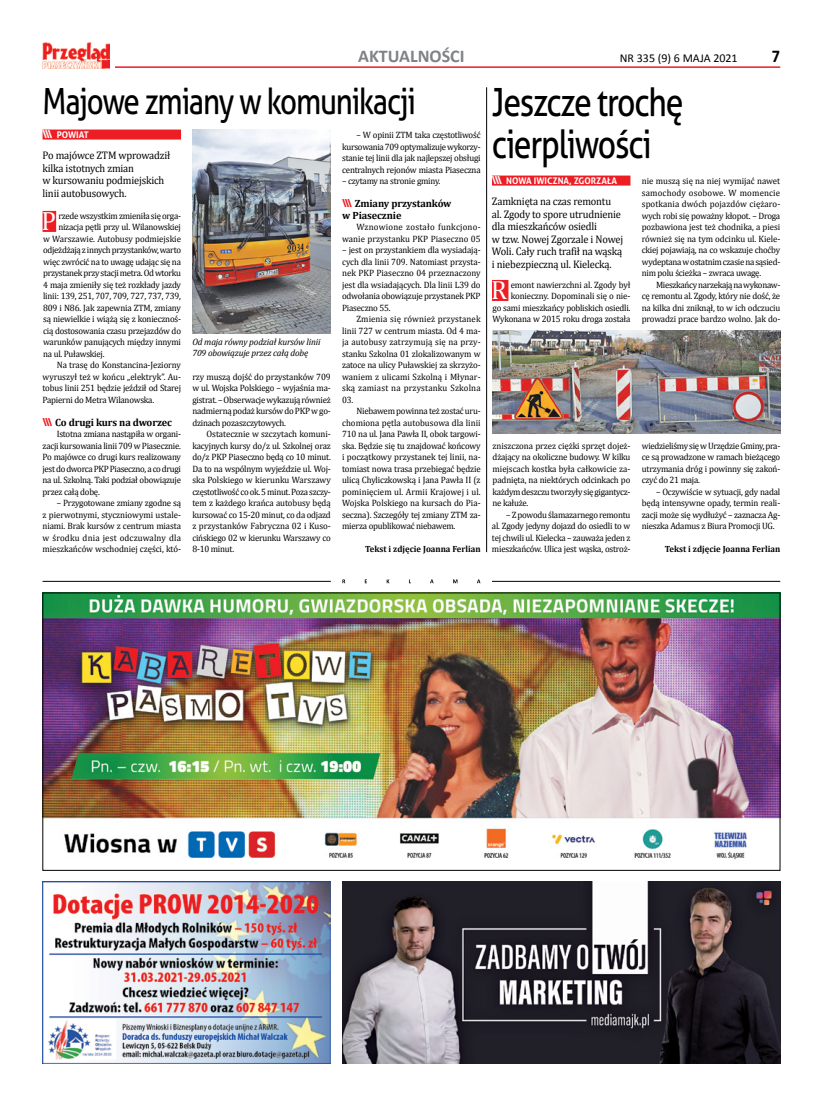
<style>
.page{position:relative;width:820px;height:1106px;background:#fff}
.page>*{position:absolute;margin:0;border:0;box-sizing:border-box;transform-origin:0 0}
.t1{font:39px/42px "Aller";letter-spacing:-.04em;color:#000;scale:.82 1}
.t2{font:36px "Aller";letter-spacing:-.04em;color:#000;scale:.82 1}
.t3{font:26.5px "Cambria";color:#fff;scale:.96 1}
.t4{font:700 18px "Calibri";color:#808285}
.t5{font:700 18px "Calibri";color:#000;scale:.9 1}
.t6{font:12px "Calibri";color:#000}
.t7{font:11px/12.5px "Cambria";letter-spacing:-.015em;color:#000;scale:.95 1}
.t8{font:700 10.5px/11.5px "Cambria";letter-spacing:-.01em;color:#000}
.t9{font:9.2px/11.5px "Cambria";letter-spacing:-.025em;color:#000;text-align:justify;scale:.96 1}
.t10{font:9.2px "Cambria";letter-spacing:-.005em;color:#000;scale:.96 1}
.t11{font:9.2px/11.5px "Cambria";letter-spacing:.005em;color:#000;text-align:right;scale:.96 1}
.t12{font:italic 9.2px/11px "Cambria";letter-spacing:-.015em;color:#000}
.t13{font:700 9.2px "Aller";color:#fff;scale:.96 1}
.t14{font:700 9px "Cambria";color:#000;scale:.96 1}
.s1{font-size:11px}
.s2{font-family:"Aller";font-size:11px;color:#ed1d24}
</style>
<div class="page">
<hr style="left:43px;top:66px;width:737px;height:2px;background:#ed1d24">
<div style="left:43px;top:42px;width:71px;height:26px;background:#fff"></div>
<img style="left:43px;top:42px;width:67px;height:26px">
<img style="left:342px;top:882px;width:438px;height:181px">
<img style="left:43px;top:882px;width:288px;height:181px">
<img style="left:45px;top:594px;width:733px;height:266px">
<div style="left:43px;top:129px;width:138px;height:10px;background:#ed1d24"></div>
<div style="left:43px;top:211px;width:13px;height:21px;background:#ed1d24"></div>
<svg style="left:342px;top:579px;width:138px;height:4px"></svg>
<hr style="left:43px;top:581px;width:288px;height:1px;background:#000">
<hr style="left:492px;top:581px;width:288px;height:1px;background:#000">
<div style="left:492px;top:175px;width:138px;height:10px;background:#ed1d24"></div>
<div style="left:492px;top:280px;width:16px;height:21px;background:#ed1d24"></div>
<img style="left:492px;top:330px;width:288px;height:104px">
<img style="left:192px;top:130px;width:139px;height:204px">
<hr style="left:486px;top:87px;width:1px;height:465px;background:#000">
<h3 class="t4" style="left:358px;top:45px;width:108px">AKTUALNOŚCI</h3>
<h3 class="t6" style="left:619px;top:51px;width:119px">NR 335 (9) 6 MAJA 2021</h3>
<h3 class="t5" style="left:771px;top:45px;width:11px">7</h3>
<h2 class="t2" style="left:43px;top:79px;width:456px">Majowe zmiany w komunikacji</h2>
<p class="t13" style="left:43px;top:129px;width:50px"><span class="s1">\\\</span> POWIAT</p>
<p class="t7" style="left:43px;top:149px;width:136px">Po majówce ZTM wprowadził kilka istotnych zmian<br>w kursowaniu podmiejskich linii autobusowych.</p>
<h3 class="t3" style="left:42px;top:205px;width:17px">P</h3>
<p class="t9" style="left:58px;top:210px;width:129px">rzede wszystkim zmieniła się orga-</p>
<p class="t9" style="left:58px;top:221px;width:129px">nizacja pętli przy ul. Wilanowskiej</p>
<p class="t10" style="left:43px;top:233px;width:145px">w Warszawie. Autobusy podmiejskie</p>
<p class="t9" style="left:43px;top:244px;width:145px">odjeżdżają z innych przystanków, warto</p>
<p class="t9" style="left:43px;top:256px;width:145px">więc zwrócić na to uwagę udając się na</p>
<p class="t9" style="left:43px;top:267px;width:145px">przystanek przy stacji metra. Od wtorku</p>
<p class="t9" style="left:43px;top:279px;width:145px">4 maja zmieniły się też rozkłady jazdy</p>
<p class="t9" style="left:43px;top:290px;width:145px">linii: 139, 251, 707, 709, 727, 737, 739,</p>
<p class="t9" style="left:43px;top:302px;width:145px">809 i N86. Jak zapewnia ZTM, zmiany</p>
<p class="t9" style="left:43px;top:313px;width:145px">są niewielkie i wiążą się z koniecznoś-</p>
<p class="t9" style="left:43px;top:325px;width:145px">cią dostosowania czasu przejazdów do</p>
<p class="t9" style="left:43px;top:336px;width:145px">warunków panujących między innymi</p>
<p class="t9" style="left:43px;top:348px;width:65px">na ul. Puławskiej.</p>
<p class="t9" style="left:57px;top:359px;width:131px">Na trasę do Konstancina-Jeziorny</p>
<p class="t10" style="left:43px;top:371px;width:146px">wyruszył też w końcu „elektryk”. Au-</p>
<p class="t9" style="left:43px;top:382px;width:146px">tobus linii 251 będzie jeździł od Starej</p>
<p class="t9" style="left:43px;top:394px;width:118px">Papierni do Metra Wilanowska.</p>
<p class="t8" style="left:43px;top:416px;width:131px"><span class="s2">\\\</span> Co drugi kurs na dworzec</p>
<p class="t9" style="left:43px;top:428px;width:146px;text-indent:14px">Istotna zmiana nastąpiła w organi&shy;zacji kursowania linii 709 w Piasecznie.<br>Po majówce co drugi kurs realizowany jest do dworca PKP Piaseczno, a co drugi na ul. Szkolną. Taki podział obowiązuje przez całą dobę.</p>
<p class="t9" style="left:43px;top:497px;width:146px;text-indent:14px">– Przygotowane zmiany zgodne są z pierwotnymi, styczniowymi ustale&shy;niami. Brak kursów z centrum miasta w środku dnia jest odczuwalny dla mieszkańców wschodniej części, któ-</p>
<p class="t12" style="left:192px;top:336px;width:130px">Od maja równy podział kursów linii<br>709 obowiązuje przez całą dobę</p>
<p class="t9" style="left:192px;top:371px;width:146px">rzy muszą dojść do przystanków 709 w ul. Wojska Polskiego – wyjaśnia ma&shy;gistrat. – Obserwacje wykazują również nadmierną podaż kursów do PKP w go&shy;dzinach pozaszczytowych.</p>
<p class="t9" style="left:192px;top:428px;width:146px;text-indent:14px">Ostatecznie w szczytach komuni&shy;kacyjnych kursy do/z ul. Szkolnej oraz do/z PKP Piaseczno będą co 10 minut.<br>Da to na wspólnym wyjeździe ul. Woj&shy;ska Polskiego w kierunku Warszawy częstotliwość co ok. 5 minut. Poza szczy&shy;tem z każdego krańca autobusy będą kursować co 15-20 minut, co da odjazd z przystanków Fabryczna 02 i Kuso&shy;cińskiego 02 w kierunku Warszawy co 8-10 minut.</p>
<p class="t9" style="left:342px;top:129px;width:146px;text-indent:14px">– W opinii ZTM taka częstotliwość kursowania 709 optymalizuje wykorzy&shy;stanie tej linii dla jak najlepszej obsługi centralnych rejonów miasta Piaseczna</p>
<p class="t9" style="left:342px;top:175px;width:104px">– czytamy na stronie gminy.</p>
<p class="t8" style="left:342px;top:197px;width:111px"><span class="s2">\\\</span> Zmiany przystanków w Piasecznie</p>
<p class="t11" style="left:342px;top:221px;width:146px">Wznowione zostało funkcjono&shy;wanie przystanku PKP Piaseczno 05</p>
<p class="t9" style="left:342px;top:244px;width:146px">– jest on przystankiem dla wysiadają&shy;cych dla linii 709. Natomiast przysta&shy;nek PKP Piaseczno 04 przeznaczony jest dla wsiadających. Dla linii L39 do odwołania obowiązuje przystanek PKP Piaseczno 55.</p>
<p class="t9" style="left:342px;top:313px;width:146px;text-indent:14px">Zmienia się również przystanek linii 727 w centrum miasta. Od 4 ma&shy;ja autobusy zatrzymują się na przy&shy;stanku Szkolna 01 zlokalizowanym w zatoce na ulicy Puławskiej za skrzyżo&shy;waniem z ulicami Szkolną i Młynar&shy;ską zamiast na przystanku Szkolna 03.</p>
<p class="t9" style="left:342px;top:405px;width:146px;text-indent:14px">Niebawem powinna też zostać uru&shy;chomiona pętla autobusowa dla linii 710 na ul. Jana Pawła II, obok targowi&shy;ska. Będzie się tu znajdować końcowy i początkowy przystanek tej linii, na&shy;tomiast nowa trasa przebiegać będzie ulicą Chyliczkowską i Jana Pawła II (z pominięciem ul. Armii Krajowej i ul.<br>Wojska Polskiego na kursach do Pia&shy;seczna). Szczegóły tej zmiany ZTM za&shy;mierza opublikować niebawem.</p>
<p class="t14" style="left:365px;top:543px;width:122px">Tekst i zdjęcie Joanna Ferlian</p>
<h1 class="t1" style="left:492px;top:81px;width:235px">Jeszcze trochę cierpliwości</h1>
<p class="t13" style="left:492px;top:175px;width:132px"><span class="s1">\\\</span> NOWA IWICZNA, ZGORZAŁA</p>
<p class="t7" style="left:492px;top:195px;width:140px">Zamknięta na czas remontu al. Zgody to spore utrudnienie dla mieszkańców osiedli<br>w tzw. Nowej Zgorzale i Nowej<br>Woli. Cały ruch trafił na wąską i niebezpieczną ul. Kielecką.</p>
<h3 class="t3" style="left:491px;top:274px;width:18px">R</h3>
<p class="t9" style="left:492px;top:279px;width:145px;text-align:right">emont nawierzchni al. Zgody był konieczny. Dopominali się o nie-<br>go sami mieszkańcy pobliskich osiedli.<br>Wykonana w 2015 roku droga została</p>
<p class="t9" style="left:641px;top:175px;width:146px">nie muszą się na niej wymijać nawet samochody osobowe. W momencie spotkania dwóch pojazdów ciężaro&shy;wych robi się poważny kłopot. – Droga pozbawiona jest też chodnika, a piesi również się na tym odcinku ul. Kiele&shy;ckiej pojawiają, na co wskazuje choćby wydeptana w ostatnim czasie na sąsied&shy;nim polu ścieżka – zwraca uwagę.</p>
<p class="t9" style="left:641px;top:279px;width:146px;text-indent:14px">Mieszkańcy narzekają na wykonaw&shy;cę remontu al. Zgody, który nie dość, że na kilka dni zniknął, to w ich odczuciu prowadzi prace bardzo wolno. Jak do-</p>
<p class="t9" style="left:492px;top:440px;width:145px">zniszczona przez ciężki sprzęt dojeż&shy;dżający na okoliczne budowy. W kilku miejscach kostka była całkowicie za&shy;padnięta, na niektórych odcinkach po każdym deszczu tworzyły się gigantycz&shy;ne kałuże.</p>
<p class="t9" style="left:492px;top:509px;width:146px;text-indent:14px">– Z powodu ślamazarnego remontu al. Zgody jedyny dojazd do osiedli to w tej chwili ul. Kielecka – zauważa jeden z mieszkańców. Ulica jest wąska, ostroż-</p>
<p class="t9" style="left:641px;top:440px;width:146px">wiedzieliśmy się w Urzędzie Gminy, pra&shy;ce są prowadzone w ramach bieżącego utrzymania dróg i powinny się zakoń&shy;czyć do 21 maja.</p>
<p class="t9" style="left:641px;top:486px;width:146px;text-indent:14px">– Oczywiście w sytuacji, gdy nadal będą intensywne opady, termin reali&shy;zacji może się wydłużyć – zaznacza Ag&shy;nieszka Adamus z Biura Promocji UG.</p>
<p class="t14" style="left:664px;top:543px;width:122px">Tekst i zdjęcie Joanna Ferlian</p>
</div>
